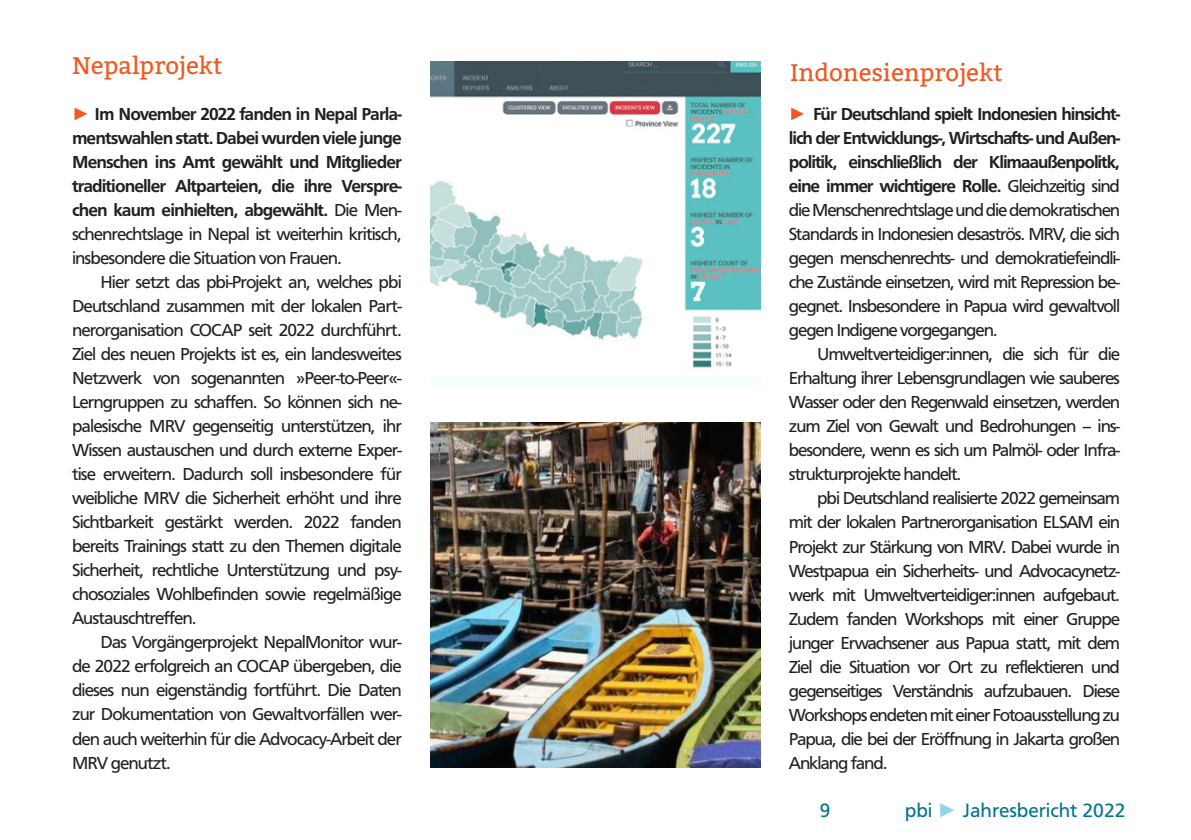
<style>
.page{position:relative;width:1191px;height:840px;background:#fff}
.page>*{position:absolute;margin:0;border:0;box-sizing:border-box;transform-origin:0 0}
.t1{font:24px "Bitter";color:#f15921}
.t2{font:20px "Carto Gothic Std";color:#00758c}
.t3{font:18px/24px "Carto Gothic Std";letter-spacing:-.06em;color:#231f20;text-align:justify}
.t4{font:700 18px/24px "Carto Gothic Std";letter-spacing:-.05em;color:#231f20;text-align:justify}
.s1{font-family:"Arial";color:#f15921}
.s2{font-weight:700}
.s3{font-family:"Arial";font-weight:400;color:#f15921}
.s4{font-weight:400}
.s5{font-family:"Arial";color:#90d6e8}
</style>
<div class="page">
<img style="left:430px;top:61px;width:330px;height:307px">
<img style="left:430px;top:422px;width:330px;height:345px">
<h1 class="t1" style="left:72px;top:51px;width:152px">Nepalprojekt</h1>
<h1 class="t1" style="left:790px;top:58px;width:214px">Indonesienprojekt</h1>
<p class="t3" style="left:789px;top:102px;width:333px"><span class="s1">►</span> <span class="s2">Für Deutschland spielt Indonesien hinsicht&shy;lich der Entwicklungs-, Wirtschafts- und Außen&shy;politik, einschließlich der Klimaaußenpolitk, eine immer wichtigere Rolle.</span> Gleichzeitig sind die Menschenrechtslage und die demokratischen Standards in Indonesien desaströs. MRV, die sich gegen menschenrechts- und demokratiefeindli&shy;che Zustände einsetzen, wird mit Repression be&shy;gegnet. Insbesondere in Papua wird gewaltvoll gegen Indigene vorgegangen.</p>
<p class="t3" style="left:789px;top:342px;width:333px;text-indent:28px">Umweltverteidiger:innen, die sich für die Erhaltung ihrer Lebensgrundlagen wie sauberes Wasser oder den Regenwald einsetzen, werden zum Ziel von Gewalt und Bedrohungen – ins&shy;besondere, wenn es sich um Palmöl- oder Infra&shy;strukturprojekte handelt.</p>
<p class="t3" style="left:789px;top:486px;width:333px;text-indent:28px">pbi Deutschland realisierte 2022 gemeinsam mit der lokalen Partnerorganisation ELSAM ein Projekt zur Stärkung von MRV. Dabei wurde in Westpapua ein Sicherheits- und Advocacynetz&shy;werk mit Umweltverteidiger:innen aufgebaut.<br>Zudem fanden Workshops mit einer Gruppe junger Erwachsener aus Papua statt, mit dem Ziel die Situation vor Ort zu reflektieren und gegenseitiges Verständnis aufzubauen. Diese Workshops endeten mit einer Fotoausstellung zu Papua, die bei der Eröffnung in Jakarta großen Anklang fand.</p>
<p class="t4" style="left:72px;top:102px;width:331px"><span class="s3">►</span> Im November 2022 fanden in Nepal Parla&shy;mentswahlen statt. Dabei wurden viele junge Menschen ins Amt gewählt und Mitglieder traditioneller Altparteien, die ihre Verspre&shy;chen kaum einhielten, abgewählt. <span class="s4">Die Men&shy;schenrechtslage in Nepal ist weiterhin kritisch, insbesondere die Situation von Frauen.</span></p>
<p class="t3" style="left:72px;top:270px;width:331px;text-indent:28px">Hier setzt das pbi-Projekt an, welches pbi Deutschland zusammen mit der lokalen Part&shy;nerorganisation COCAP seit 2022 durchführt.<br>Ziel des neuen Projekts ist es, ein landesweites Netzwerk von sogenannten »Peer-to-Peer«- Lerngruppen zu schaffen. So können sich ne&shy;palesische MRV gegenseitig unterstützen, ihr Wissen austauschen und durch externe Exper&shy;tise erweitern. Dadurch soll insbesondere für weibliche MRV die Sicherheit erhöht und ihre Sichtbarkeit gestärkt werden. 2022 fanden bereits Trainings statt zu den Themen digitale Sicherheit, rechtliche Unterstützung und psy&shy;chosoziales Wohlbefinden sowie regelmäßige Austauschtreffen.</p>
<p class="t3" style="left:72px;top:630px;width:331px;text-indent:28px">Das Vorgängerprojekt NepalMonitor wur&shy;de 2022 erfolgreich an COCAP übergeben, die dieses nun eigenständig fortführt. Die Daten zur Dokumentation von Gewaltvorfällen wer&shy;den auch weiterhin für die Advocacy-Arbeit der MRV genutzt.</p>
<p class="t2" style="left:820px;top:798px;width:12px">9</p>
<p class="t2" style="left:904px;top:798px;width:222px">pbi <span class="s5">►</span> Jahresbericht 2022</p>
</div>
